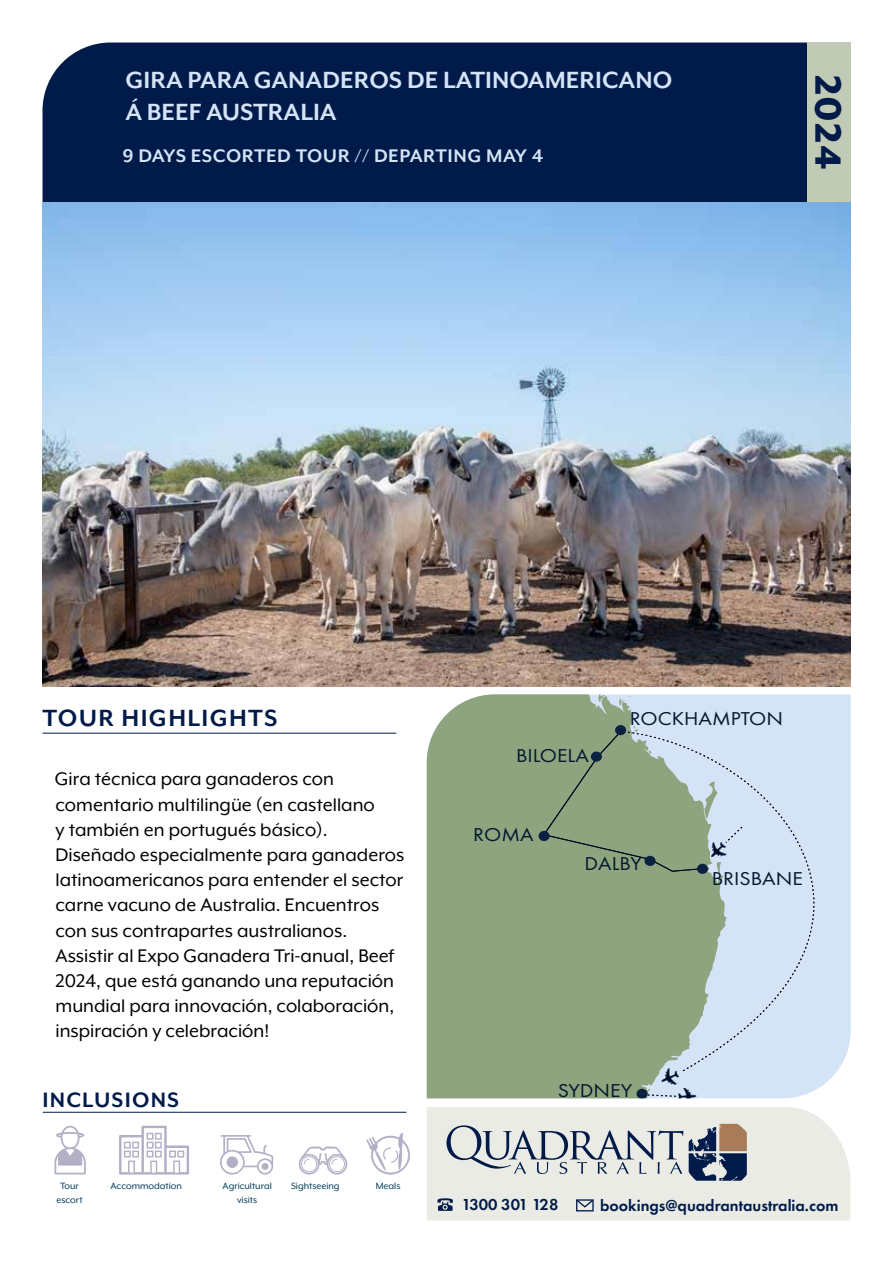
<style>
.page{position:relative;width:893px;height:1263px;background:#fff}
.page>*{position:absolute;margin:0;border:0;box-sizing:border-box;transform-origin:0 0}
.t1{font:800 42px "Mr Eaves Mod OT";color:#001b49}
.t2{font:700 27px/32.4px "Mr Eaves Mod OT";color:#d4e3f5}
.t3{font:700 27px "Mr Eaves Mod OT";letter-spacing:.05em;color:#001b49}
.t4{font:700 24px "Mr Eaves Mod OT";letter-spacing:.05em;color:#001b49}
.t5{font:21px/25.2px "Mr Eaves XL Mod OT";color:#000}
.t6{font:700 21px "Mr Eaves Mod OT";letter-spacing:.025em;color:#d4e3f5}
.t7{font:19.35px "Futura PT";color:#04182f;scale:1.12 1}
.t8{font:600 16.5px "Futura PT";color:#001b49}
.t9{font:10.5px/13.5px "Mr Eaves XL Mod OT";color:#013c58;text-align:center}
</style>
<div class="page">
<div style="left:43px;top:43px;width:764px;height:159px;background:#001b49"></div>
<div style="left:807px;top:42px;width:43px;height:160px;background:#c1cab5"></div>
<div style="left:427px;top:1107px;width:423px;height:113px;background:#eaebe4"></div>
<svg style="left:119px;top:1126px;width:70px;height:48px"></svg>
<svg style="left:689px;top:1124px;width:58px;height:57px;background:#6e717d"></svg>
<svg style="left:446px;top:1125px;width:237px;height:49px;background:#bfc4c7"></svg>
<div style="left:576px;top:1199px;width:18px;height:12px;border:1px solid #001b49"></div>
<svg style="left:576px;top:1199px;width:18px;height:9px"></svg>
<svg style="left:437px;top:1198px;width:16px;height:13px"></svg>
<hr style="left:43px;top:733px;width:353px;height:1px;background:#001b49">
<hr style="left:43px;top:1112px;width:363px;height:1px;background:#001b49">
<svg style="left:54px;top:1126px;width:32px;height:48px"></svg>
<svg style="left:220px;top:1135px;width:53px;height:39px"></svg>
<div style="left:227px;top:1156px;width:11px;height:12px;background:#b3b0c6;border-radius:50%"></div>
<svg style="left:299px;top:1147px;width:48px;height:27px"></svg>
<svg style="left:366px;top:1133px;width:44px;height:41px"></svg>
<img style="left:43px;top:202px;width:807px;height:485px">
<svg style="left:727px;top:694px;width:124px;height:404px;background:#d8e6f6"></svg>
<svg style="left:427px;top:694px;width:300px;height:404px;background:#93a886"></svg>
<svg style="left:619px;top:696px;width:11px;height:9px"></svg>
<svg style="left:543px;top:725px;width:200px;height:149px;background:#8ea482"></svg>
<svg style="left:625px;top:731px;width:226px;height:341px;background:#bbcdcc"></svg>
<svg style="left:645px;top:1068px;width:51px;height:30px;background:#afbeca"></svg>
<div style="left:615px;top:725px;width:11px;height:10px;background:#0a2240;border-radius:50%"></div>
<div style="left:697px;top:864px;width:11px;height:10px;background:#0a2240;border-radius:50%"></div>
<div style="left:644px;top:856px;width:12px;height:10px;background:#0a2240;border-radius:50%"></div>
<div style="left:636px;top:1089px;width:12px;height:9px;background:#0a2240;border-radius:50%"></div>
<div style="left:538px;top:831px;width:12px;height:10px;background:#0a2240;border-radius:50%"></div>
<div style="left:591px;top:751px;width:11px;height:11px;background:#0a2240;border-radius:50%"></div>
<p class="t2" style="left:125px;top:63px;width:548px">GIRA PARA GANADEROS DE LATINOAMERICANO<br>Á BEEF AUSTRALIA</p>
<p class="t6" style="left:123px;top:144px;width:422px">9 DAYS ESCORTED TOUR // DEPARTING MAY 4</p>
<h1 class="t1" style="left:852px;top:75px;width:96px;rotate:90deg">2024</h1>
<p class="t3" style="left:43px;top:703px;width:236px">TOUR HIGHLIGHTS</p>
<p class="t5" style="left:55px;top:766px;width:351px">Gira técnica para ganaderos con comentario multilingüe (en castellano<br>y también en portugués básico).<br>Diseñado especialmente para ganaderos latinoamericanos para entender el sector carne vacuno de Australia. Encuentros con sus contrapartes australianos.<br>Assistir al Expo Ganadera Tri-anual, Beef 2024, que está ganando una reputación mundial para innovación, colaboración, inspiración y celebración!</p>
<p class="t4" style="left:43px;top:1086px;width:138px">INCLUSIONS</p>
<p class="t7" style="left:516px;top:744px;width:67px">BILOELA</p>
<p class="t7" style="left:473px;top:823px;width:55px">ROMA</p>
<p class="t7" style="left:630px;top:707px;width:138px">ROCKHAMPTON</p>
<p class="t7" style="left:584px;top:852px;width:53px">DALBY</p>
<p class="t7" style="left:712px;top:867px;width:83px">BRISBANE</p>
<p class="t7" style="left:558px;top:1079px;width:68px">SYDNEY</p>
<p class="t9" style="left:56px;top:1179px;width:28px">Tour escort</p>
<p class="t9" style="left:223px;top:1179px;width:51px">Agricultural visits</p>
<p class="t9" style="left:291px;top:1179px;width:50px">Sightseeing</p>
<p class="t9" style="left:376px;top:1179px;width:26px">Meals</p>
<p class="t9" style="left:111px;top:1179px;width:73px">Accommodation</p>
<p class="t8" style="left:462px;top:1194px;width:98px">1300 301 128</p>
<p class="t8" style="left:600px;top:1195px;width:240px">bookings@quadrantaustralia.com</p>
</div>
